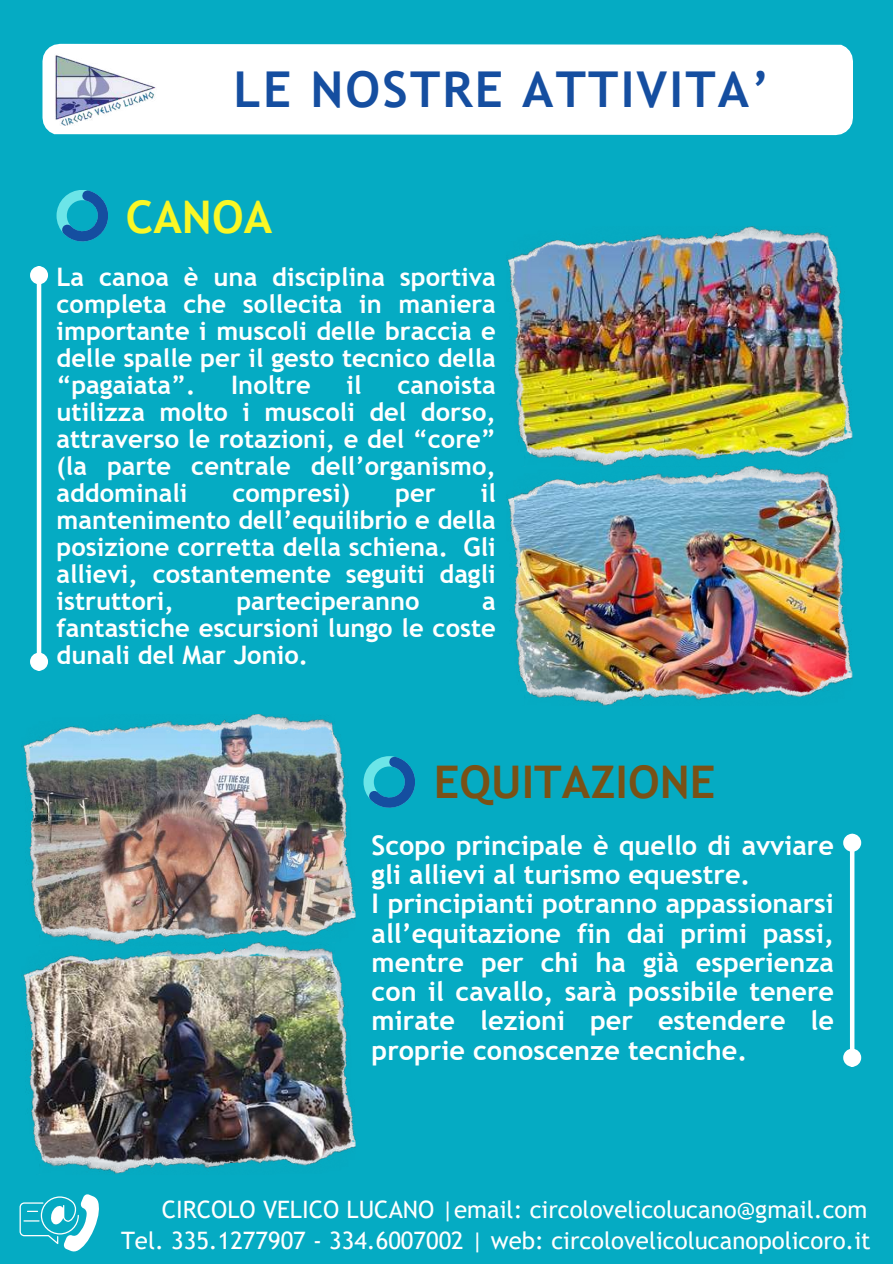
<style>
.page{position:relative;width:893px;height:1264px;background:#fff}
.page>*{position:absolute;margin:0;border:0;box-sizing:border-box;transform-origin:0 0}
.t1{font:700 49.5px "Trebuchet MS";letter-spacing:.045em;color:#154ea0}
.t2{font:700 45px "Trebuchet MS";color:#795116}
.t3{font:700 45px "Trebuchet MS";color:#faf726}
.t4{font:700 27px/29.2px "Trebuchet MS";color:#fff}
.t5{font:700 25.5px/27px "Trebuchet MS";color:#fff;text-align:justify}
.t6{font:24px/32px "Trebuchet MS";color:#fff;text-align:right}
</style>
<div class="page">
<div style="left:0;top:0;width:892px;height:1263px;background:#05abc3"></div>
<svg style="left:20px;top:1194px;width:79px;height:57px"></svg>
<div style="left:42px;top:44px;width:810px;height:91px;background:#fff"></div>
<div style="left:849px;top:850px;width:5px;height:199px;background:#fff"></div>
<div style="left:845px;top:836px;width:13px;height:13px;background:#fff;border-radius:50%"></div>
<div style="left:843px;top:833px;width:18px;height:18px;border:4px solid #fff;border-radius:50%"></div>
<div style="left:845px;top:1050px;width:13px;height:14px;background:#fff;border-radius:50%"></div>
<div style="left:843px;top:1048px;width:18px;height:18px;border:4px solid #fff;border-radius:50%"></div>
<img style="left:54px;top:53px;width:107px;height:81px">
<svg style="left:56px;top:190px;width:52px;height:51px"></svg>
<svg style="left:363px;top:756px;width:52px;height:51px"></svg>
<img style="left:23px;top:714px;width:333px;height:228px">
<img style="left:23px;top:942px;width:333px;height:232px">
<img style="left:507px;top:226px;width:345px;height:480px">
<hr style="left:37px;top:283px;width:4px;height:371px;background:#fff">
<div style="left:32px;top:268px;width:14px;height:14px;background:#fff;border-radius:50%"></div>
<div style="left:30px;top:266px;width:18px;height:18px;border:4px solid #fff;border-radius:50%"></div>
<div style="left:32px;top:655px;width:14px;height:13px;background:#fff;border-radius:50%"></div>
<div style="left:30px;top:652px;width:18px;height:18px;border:4px solid #fff;border-radius:50%"></div>
<img style="left:512px;top:234px;width:335px;height:226px">
<h1 class="t1" style="left:233px;top:60px;width:537px">LE NOSTRE ATTIVITA’</h1>
<h2 class="t3" style="left:126px;top:190px;width:148px">CANOA</h2>
<p class="t5" style="left:56px;top:263px;width:441px">La canoa è una disciplina sportiva completa che sollecita in maniera importante i muscoli delle braccia e delle spalle per il gesto tecnico della “pagaiata”.</p>
<p class="t5" style="left:231px;top:371px;width:81px">Inoltre</p>
<p class="t5" style="left:346px;top:371px;width:17px">il</p>
<p class="t5" style="left:56px;top:371px;width:441px;text-indent:341px">canoista utilizza molto i muscoli del dorso, attraverso le rotazioni, e del “core” (la parte centrale dell’organismo, addominali</p>
<p class="t5" style="left:56px;top:479px;width:441px;text-indent:424px">il mantenimento dell’equilibrio e della posizione corretta della schiena. Gli allievi, costantemente seguiti dagli istruttori,</p>
<p class="t5" style="left:232px;top:479px;width:119px">compresi)</p>
<p class="t5" style="left:395px;top:479px;width:42px">per</p>
<p class="t5" style="left:236px;top:587px;width:185px">parteciperanno</p>
<p class="t5" style="left:56px;top:587px;width:441px;text-indent:425px">a fantastiche escursioni lungo le coste dunali del Mar Jonio.</p>
<h2 class="t2" style="left:434px;top:755px;width:283px">EQUITAZIONE</h2>
<p class="t4" style="left:371px;top:830px;width:464px">Scopo principale è quello di avviare gli allievi al turismo equestre.<br>I principianti potranno appassionarsi all’equitazione fin dai primi passi, mentre per chi ha già esperienza con il cavallo, sarà possibile tenere mirate lezioni per estendere le proprie conoscenze tecniche.</p>
<p class="t6" style="left:121px;top:1192px;width:751px">CIRCOLO VELICO LUCANO |email: circolovelicolucano@gmail.com<br>Tel. 335.1277907 - 334.6007002 | web: circolovelicolucanopolicoro.it</p>
</div>
